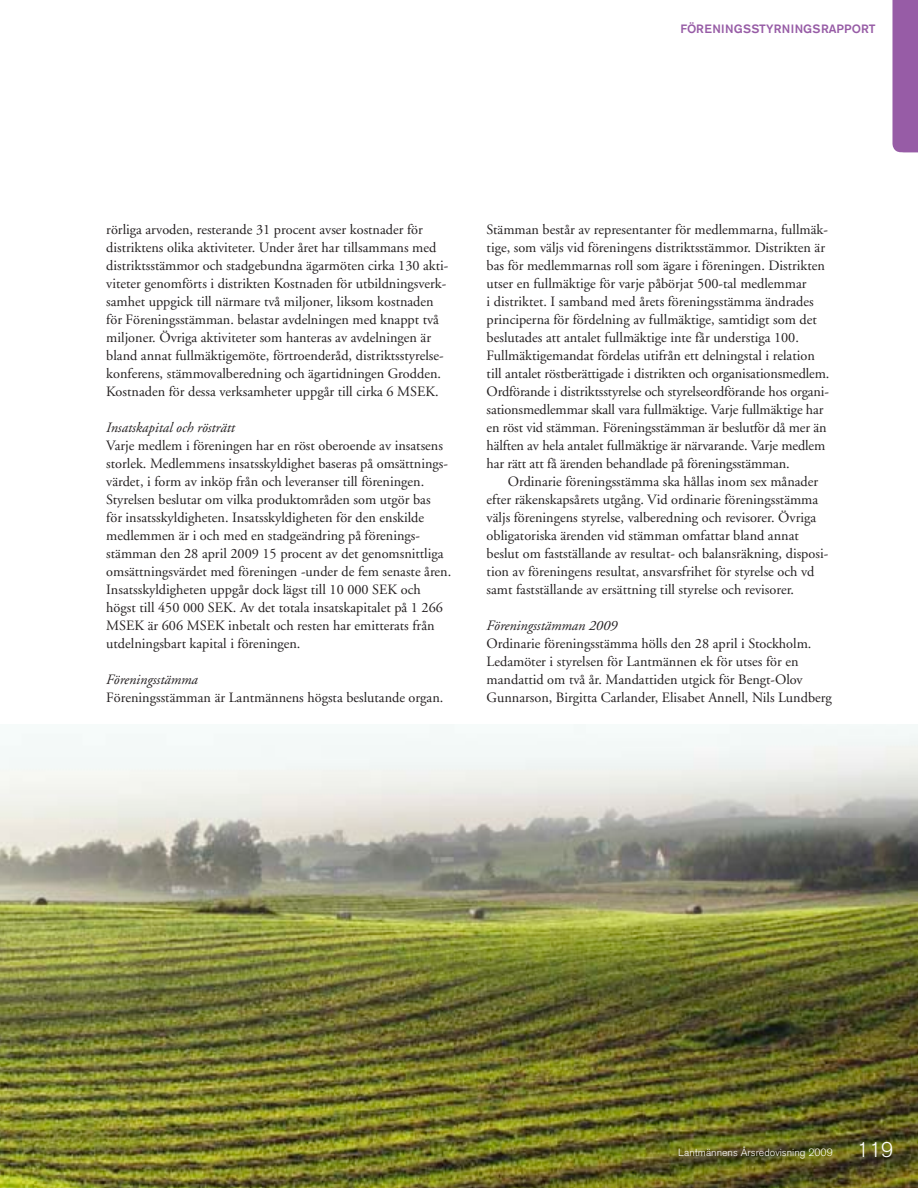
<style>
.page{position:relative;width:918px;height:1188px;background:#fff}
.page>*{position:absolute;margin:0;border:0;box-sizing:border-box;transform-origin:0 0}
.t1{font:14.25px/18px "Adobe Garamond";color:#231f20}
.t2{font:italic 14.25px "Adobe Garamond";color:#231f20}
.t3{font:500 12px "Akzidenz Grotesk BE";letter-spacing:.015em;color:#975ca6}
.t4{font:300 10.5px "Akzidenz Grotesk BE";color:#fff}
.s1{font-size:21px}
</style>
<div class="page">
<div style="left:892px;top:0;width:26px;height:152px;background:#975ca6"></div>
<img style="left:0;top:725px;width:918px;height:463px">
<p class="t3" style="left:680px;top:22px;width:197px">FÖRENINGSSTYRNINGSRAPPORT</p>
<p class="t1" style="left:106px;top:221px;width:344px">rörliga arvoden, resterande 31 procent avser kostnader för distriktens olika aktiviteter. Under året har tillsammans med distriktsstämmor och stadgebundna ägarmöten cirka 130 akti&shy;viteter genomförts i distrikten Kostnaden för utbildningsverk&shy;samhet uppgick till närmare två miljoner, liksom kostnaden för Föreningsstämman. belastar avdelningen med knappt två miljoner. Övriga aktiviteter som hanteras av avdelningen är bland annat fullmäktigemöte, förtroenderåd, distriktsstyrelse&shy;konferens, stämmovalberedning och ägartidningen Grodden.<br>Kostnaden för dessa verksamheter uppgår till cirka 6 MSEK.</p>
<p class="t2" style="left:106px;top:420px;width:130px">Insatskapital och rösträtt</p>
<p class="t1" style="left:106px;top:437px;width:346px">Varje medlem i föreningen har en röst oberoende av insatsens storlek. Medlemmens insatsskyldighet baseras på omsättnings&shy;värdet, i form av inköp från och leveranser till föreningen.<br>Styrelsen beslutar om vilka produktområden som utgör bas<br>för insatsskyldigheten. Insatsskyldigheten för den enskilde medlemmen är i och med en stadgeändring på förenings&shy;stämman den 28 april 2009 15 procent av det genomsnittliga omsättningsvärdet med föreningen -under de fem senaste åren.<br>Insatsskyldigheten uppgår dock lägst till 10 000 SEK och högst till 450 000 SEK. Av det totala insatskapitalet på 1 266<br>MSEK är 606 MSEK inbetalt och resten har emitterats från utdelningsbart kapital i föreningen.</p>
<p class="t2" style="left:106px;top:672px;width:93px">Föreningsstämma</p>
<p class="t1" style="left:106px;top:689px;width:339px">Föreningsstämman är Lantmännens högsta beslutande organ.</p>
<p class="t1" style="left:487px;top:221px;width:344px">Stämman består av representanter för medlemmarna, fullmäk&shy;tige, som väljs vid föreningens distriktsstämmor. Distrikten är bas för medlemmarnas roll som ägare i föreningen. Distrikten utser en fullmäktige för varje påbörjat 500-tal medlemmar<br>i distriktet. I samband med årets föreningsstämma ändrades principerna för fördelning av fullmäktige, samtidigt som det beslutades att antalet fullmäktige inte får understiga 100.<br>Fullmäktigemandat fördelas utifrån ett delningstal i relation till antalet röstberättigade i distrikten och organisationsmedlem.<br>Ordförande i distriktsstyrelse och styrelseordförande hos organi&shy;sationsmedlemmar skall vara fullmäktige. Varje fullmäktige har en röst vid stämman. Föreningsstämman är beslutför då mer än hälften av hela antalet fullmäktige är närvarande. Varje medlem har rätt att få ärenden behandlade på föreningsstämman.</p>
<p class="t1" style="left:487px;top:473px;width:343px;text-indent:21px">Ordinarie föreningsstämma ska hållas inom sex månader efter räkenskapsårets utgång. Vid ordinarie föreningsstämma väljs föreningens styrelse, valberedning och revisorer. Övriga obligatoriska ärenden vid stämman omfattar bland annat beslut om fastställande av resultat- och balansräkning, disposi&shy;tion av föreningens resultat, ansvarsfrihet för styrelse och vd samt fastställande av ersättning till styrelse och revisorer.</p>
<p class="t2" style="left:487px;top:618px;width:132px">Föreningsstämman 2009</p>
<p class="t1" style="left:487px;top:635px;width:347px">Ordinarie föreningsstämma hölls den 28 april i Stockholm.<br>Ledamöter i styrelsen för Lantmännen ek för utses för en mandattid om två år. Mandattiden utgick för Bengt-Olov Gunnarson, Birgitta Carlander, Elisabet Annell, Nils Lundberg</p>
<p class="t4" style="left:678px;top:1146px;width:217px">Lantmännens Årsredovisning 2009 <span class="s1">119</span></p>
</div>
